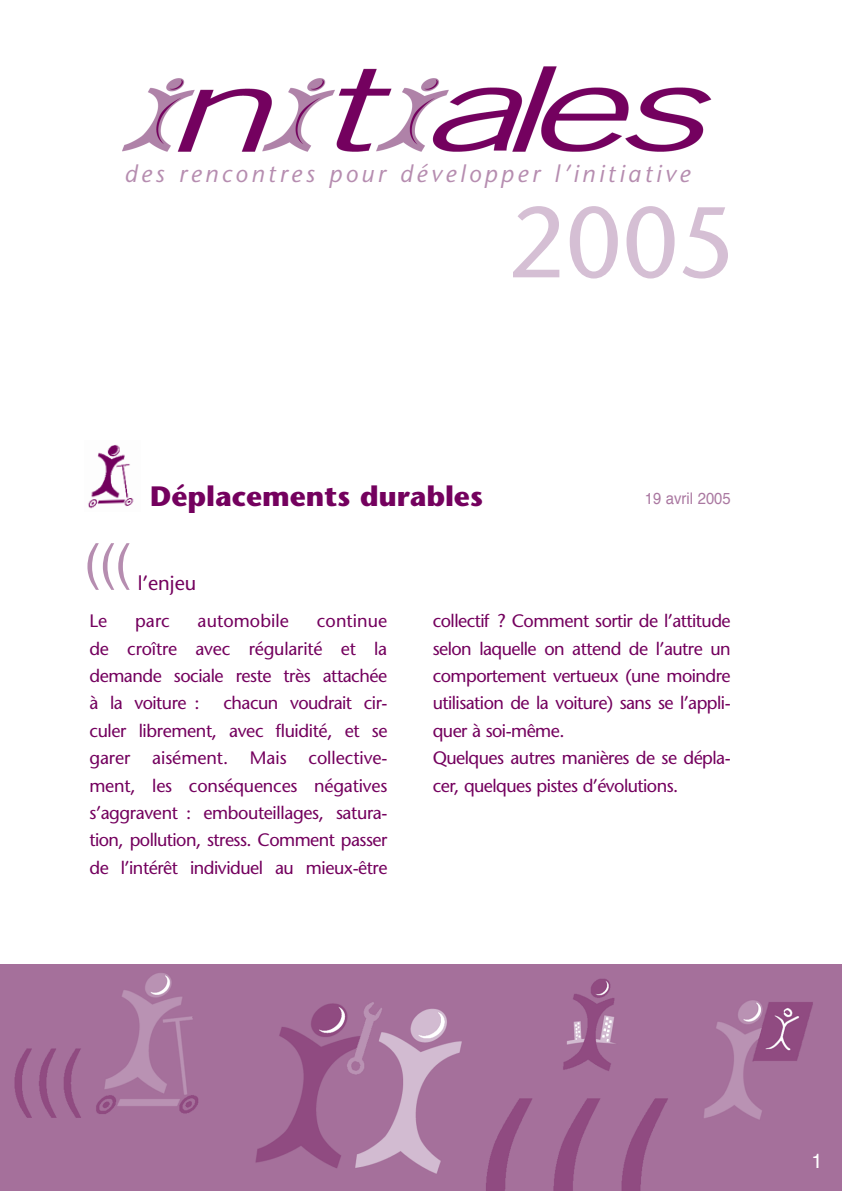
<style>
.page{position:relative;width:842px;height:1191px;background:#fff}
.page>*{position:absolute;margin:0;border:0;box-sizing:border-box;transform-origin:0 0}
.t1{font:100px "Stone Sans";color:#d5bfd4}
.t2{font:50px "Helvetica";color:#b68db0}
.t3{font:700 28px "Stone Sans";color:#74015e}
.t4{font:italic 24px "Stone Sans";letter-spacing:.15em;color:#b68db0}
.t5{font:20.6px "Helvetica";color:#fff}
.t6{font:20px "Stone Sans";color:#74015e}
.t7{font:18px/27.4px "Stone Sans";letter-spacing:-.03em;color:#74015e;text-align:justify}
.t8{font:18px "Stone Sans";letter-spacing:.005em;color:#74015e}
.t9{font:16px "Helvetica";color:#aa78a1;scale:.93 1}
</style>
<div class="page">
<img style="left:0;top:964px;width:842px;height:227px">
<img style="left:88px;top:444px;width:46px;height:65px">
<img style="left:122px;top:66px;width:590px;height:86px">
<h3 class="t4" style="left:124px;top:159px;width:567px">des rencontres pour développer l’initiative</h3>
<h1 class="t1" style="left:509px;top:181px;width:229px">2005</h1>
<h3 class="t3" style="left:150px;top:478px;width:334px">Déplacements durables</h3>
<p class="t9" style="left:645px;top:488px;width:94px">19 avril 2005</p>
<h2 class="t2" style="left:84px;top:528px;width:49px">(((</h2>
<p class="t6" style="left:138px;top:570px;width:60px">l’enjeu</p>
<p class="t7" style="left:89px;top:607px;width:19px">Le</p>
<p class="t7" style="left:135px;top:607px;width:36px">parc</p>
<p class="t8" style="left:198px;top:610px;width:93px">automobile</p>
<p class="t7" style="left:89px;top:607px;width:299px;text-indent:227px">continue de croître avec régularité et la demande sociale reste très attachée à la voiture :</p>
<p class="t7" style="left:89px;top:689px;width:300px;text-indent:134px">chacun voudrait cir&shy;culer librement, avec fluidité, et se garer aisément. Mais collective&shy;ment, les conséquences négatives s’aggravent : embouteillages, satura&shy;tion, pollution, stress. Comment passer de l’intérêt individuel au mieux-être</p>
<p class="t7" style="left:433px;top:607px;width:299px;text-align:left">collectif ? Comment sortir de l’attitude selon laquelle on attend de l’autre un comportement vertueux (une moindre utilisation de la voiture) sans se l’appli&shy;quer à soi-même.<br>Quelques autres manières de se dépla&shy;cer, quelques pistes d’évolutions.</p>
<p class="t5" style="left:812px;top:1146px;width:13px">1</p>
</div>
